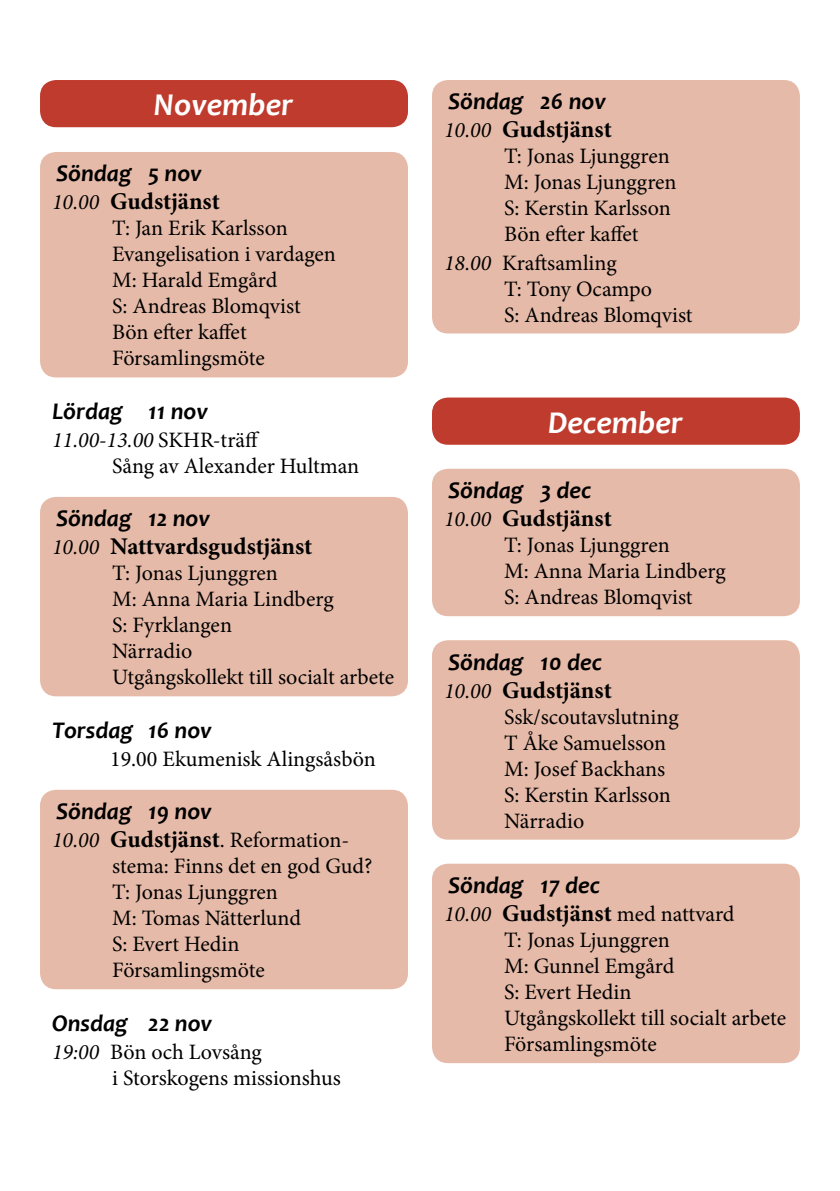
<style>
.page{position:relative;width:840px;height:1191px;background:#fff}
.page>*{position:absolute;margin:0;border:0;box-sizing:border-box;transform-origin:0 0}
.t1{font:italic 700 32px "Candara";color:#fff}
.t2{font:italic 700 24px "Candara";color:#000}
.t3{font:700 24px "Minion Pro";letter-spacing:-.005em;color:#000}
.t4{font:22px/26px "Minion Pro";letter-spacing:-.005em;color:#000}
.s1{font-weight:400;font-style:italic;font-size:22px}
.s2{font-style:italic}
.s3{font-weight:700;font-size:24px}
</style>
<div class="page">
<div style="left:40px;top:152px;width:368px;height:225px;background:#e6baa8;border-radius:16px"></div>
<div style="left:40px;top:80px;width:368px;height:47px;background:#be3b2d;border-radius:16px"></div>
<div style="left:40px;top:789px;width:368px;height:200px;background:#e6baa8;border-radius:16px"></div>
<div style="left:432px;top:640px;width:367px;height:199px;background:#e6baa8;border-radius:16px"></div>
<div style="left:432px;top:863px;width:367px;height:200px;background:#e6baa8;border-radius:16px"></div>
<div style="left:432px;top:397px;width:367px;height:48px;background:#be3b2d;border-radius:16px"></div>
<div style="left:432px;top:469px;width:367px;height:147px;background:#e6baa8;border-radius:16px"></div>
<div style="left:432px;top:80px;width:367px;height:253px;background:#e6baa8;border-radius:16px"></div>
<div style="left:40px;top:497px;width:368px;height:199px;background:#e6baa8;border-radius:16px"></div>
<h1 class="t1" style="left:153px;top:85px;width:141px">November</h1>
<p class="t2" style="left:56px;top:158px;width:147px">Söndag 5 nov</p>
<p class="t3" style="left:52px;top:185px;width:169px"><span class="s1">10.00</span> Gudstjänst</p>
<p class="t4" style="left:112px;top:215px;width:225px">T: Jan Erik Karlsson<br>Evangelisation i vardagen<br>M: Harald Emgård<br>S: Andreas Blomqvist<br>Bön efter kaffet<br>Församlingsmöte</p>
<p class="t2" style="left:52px;top:396px;width:157px">Lördag 11 nov</p>
<p class="t4" style="left:112px;top:427px;width:248px;text-indent:-60px"><span class="s2">11.00-13.00</span> SKHR-träff<br>Sång av Alexander Hultman</p>
<p class="t2" style="left:56px;top:503px;width:155px">Söndag 12 nov</p>
<p class="t3" style="left:52px;top:530px;width:262px"><span class="s1">10.00</span> Nattvardsgudstjänst</p>
<p class="t4" style="left:112px;top:560px;width:283px">T: Jonas Ljunggren<br>M: Anna Maria Lindberg<br>S: Fyrklangen<br>Närradio<br>Utgångskollekt till socialt arbete</p>
<p class="t2" style="left:52px;top:715px;width:161px">Torsdag 16 nov</p>
<p class="t4" style="left:110px;top:746px;width:267px">19.00 Ekumenisk Alingsåsbön</p>
<p class="t2" style="left:56px;top:796px;width:157px">Söndag 19 nov</p>
<p class="t4" style="left:112px;top:827px;width:262px;text-indent:-60px"><span class="s2">10.00</span> <span class="s3">Gudstjänst</span>. Reformation&shy;stema: Finns det en god Gud?<br>T: Jonas Ljunggren<br>M: Tomas Nätterlund<br>S: Evert Hedin<br>Församlingsmöte</p>
<p class="t2" style="left:52px;top:1007px;width:161px">Onsdag 22 nov</p>
<p class="t4" style="left:112px;top:1038px;width:230px;text-indent:-60px"><span class="s2">19:00</span> Bön och Lovsång<br>i Storskogens missionshus</p>
<p class="t2" style="left:448px;top:87px;width:159px">Söndag 26 nov</p>
<p class="t3" style="left:444px;top:113px;width:169px"><span class="s1">10.00</span> Gudstjänst</p>
<p class="t4" style="left:504px;top:143px;width:174px">T: Jonas Ljunggren<br>M: Jonas Ljunggren<br>S: Kerstin Karlsson<br>Bön efter kaffet</p>
<p class="t4" style="left:504px;top:249px;width:190px;text-indent:-60px"><span class="s2">18.00</span> Kraftsamling<br>T: Tony Ocampo<br>S: Andreas Blomqvist</p>
<h1 class="t1" style="left:547px;top:402px;width:136px">December</h1>
<p class="t2" style="left:448px;top:475px;width:144px">Söndag 3 dec</p>
<p class="t3" style="left:444px;top:501px;width:169px"><span class="s1">10.00</span> Gudstjänst</p>
<p class="t4" style="left:504px;top:532px;width:223px">T: Jonas Ljunggren<br>M: Anna Maria Lindberg<br>S: Andreas Blomqvist</p>
<p class="t2" style="left:448px;top:647px;width:155px">Söndag 10 dec</p>
<p class="t3" style="left:444px;top:673px;width:169px"><span class="s1">10.00</span> Gudstjänst</p>
<p class="t4" style="left:504px;top:703px;width:176px">Ssk/scoutavslutning<br>T Åke Samuelsson<br>M: Josef Backhans<br>S: Kerstin Karlsson<br>Närradio</p>
<p class="t2" style="left:448px;top:870px;width:153px">Söndag 17 dec</p>
<p class="t4" style="left:504px;top:901px;width:283px;text-indent:-60px"><span class="s2">10.00</span> <span class="s3">Gudstjänst</span> med nattvard<br>T: Jonas Ljunggren<br>M: Gunnel Emgård<br>S: Evert Hedin<br>Utgångskollekt till socialt arbete<br>Församlingsmöte</p>
</div>
